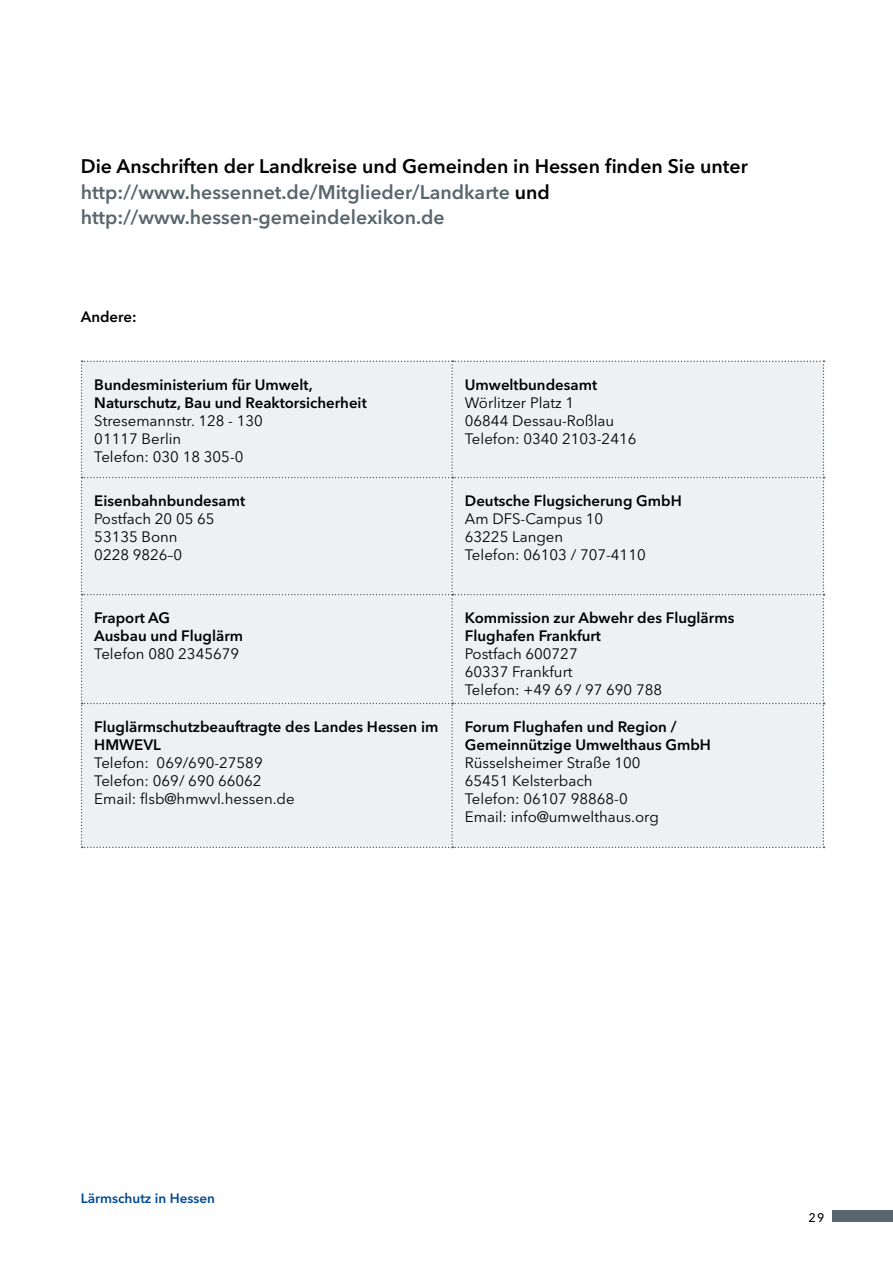
<style>
.page{position:relative;width:893px;height:1263px;background:#fff}
.page>*{position:absolute;margin:0;border:0;box-sizing:border-box;transform-origin:0 0}
.t1{font:600 19.5px/25.5px "Avenir Next LT Pro";color:#58666d}
.t2{font:600 19.5px "Avenir Next LT Pro";color:#000}
.t3{font:16.5px "Avenir Next LT Pro";color:#000}
.t4{font:15px "Avenir Next LT Pro";color:#000}
.t5{font:600 15px/18px "Avenir Next LT Pro";color:#000}
.t6{font:600 13.5px "Avenir Next LT Pro";color:#004996}
.s1{color:#000}
</style>
<div class="page">
<div style="left:832px;top:1211px;width:61px;height:11px;background:#58666d"></div>
<div style="left:81px;top:361px;width:743px;height:487px;background:#eef0f2"></div>
<h2 class="t2" style="left:81px;top:154px;width:669px">Die Anschriften der Landkreise und Gemeinden in Hessen finden Sie unter</h2>
<p class="t1" style="left:81px;top:179px;width:471px">http://www.hessennet.de/Mitglieder/Landkarte <span class="s1">und </span>http://www.hessen-gemeindelexikon.de</p>
<h2 class="t5" style="left:81px;top:307px;width:57px">Andere:</h2>
<h3 class="t5" style="left:94px;top:375px;width:274px">Bundesministerium für Umwelt,<br>Naturschutz, Bau und Reaktorsicherheit</h3>
<p class="t4" style="left:94px;top:411px;width:170px">Stresemannstr. 128 - 130</p>
<p class="t4" style="left:94px;top:429px;width:89px">01117 Berlin</p>
<p class="t4" style="left:94px;top:447px;width:151px">Telefon: 030 18 305-0</p>
<h3 class="t5" style="left:94px;top:492px;width:152px">Eisenbahnbundesamt</h3>
<p class="t4" style="left:94px;top:510px;width:122px">Postfach 20 05 65</p>
<p class="t4" style="left:94px;top:528px;width:85px">53135 Bonn</p>
<p class="t4" style="left:94px;top:546px;width:90px">0228 9826–0</p>
<h3 class="t5" style="left:94px;top:609px;width:150px">Fraport AG<br>Ausbau und Fluglärm</h3>
<p class="t4" style="left:94px;top:645px;width:146px">Telefon 080 2345679</p>
<h3 class="t5" style="left:94px;top:717px;width:346px">Fluglärmschutzbeauftragte des Landes Hessen im<br>HMWEVL</h3>
<p class="t4" style="left:94px;top:754px;width:170px">Telefon: 069/690-27589</p>
<p class="t4" style="left:94px;top:772px;width:169px">Telefon: 069/ 690 66062</p>
<p class="t4" style="left:94px;top:790px;width:202px">Email: flsb@hmwvl.hessen.de</p>
<h3 class="t5" style="left:465px;top:375px;width:134px">Umweltbundesamt</h3>
<p class="t4" style="left:465px;top:393px;width:111px">Wörlitzer Platz 1</p>
<p class="t4" style="left:465px;top:411px;width:151px">06844 Dessau-Roßlau</p>
<p class="t4" style="left:465px;top:429px;width:173px">Telefon: 0340 2103-2416</p>
<h3 class="t5" style="left:465px;top:492px;width:218px">Deutsche Flugsicherung GmbH</h3>
<p class="t4" style="left:465px;top:510px;width:140px">Am DFS-Campus 10</p>
<p class="t4" style="left:465px;top:528px;width:100px">63225 Langen</p>
<p class="t4" style="left:465px;top:546px;width:182px">Telefon: 06103 / 707-4110</p>
<h3 class="t5" style="left:465px;top:609px;width:271px">Kommission zur Abwehr des Fluglärms<br>Flughafen Frankfurt</h3>
<p class="t4" style="left:465px;top:645px;width:114px">Postfach 600727</p>
<p class="t4" style="left:465px;top:663px;width:109px">60337 Frankfurt</p>
<p class="t4" style="left:465px;top:681px;width:199px">Telefon: +49 69 / 97 690 788</p>
<h3 class="t5" style="left:465px;top:717px;width:248px">Forum Flughafen und Region /<br>Gemeinnützige Umwelthaus GmbH</h3>
<p class="t4" style="left:465px;top:754px;width:177px">Rüsselsheimer Straße 100</p>
<p class="t4" style="left:465px;top:772px;width:129px">65451 Kelsterbach</p>
<p class="t4" style="left:465px;top:790px;width:164px">Telefon: 06107 98868-0</p>
<p class="t4" style="left:465px;top:808px;width:196px">Email: info@umwelthaus.org</p>
<p class="t6" style="left:81px;top:1190px;width:136px">Lärmschutz in Hessen</p>
<p class="t3" style="left:808px;top:1207px;width:18px">29</p>
</div>
